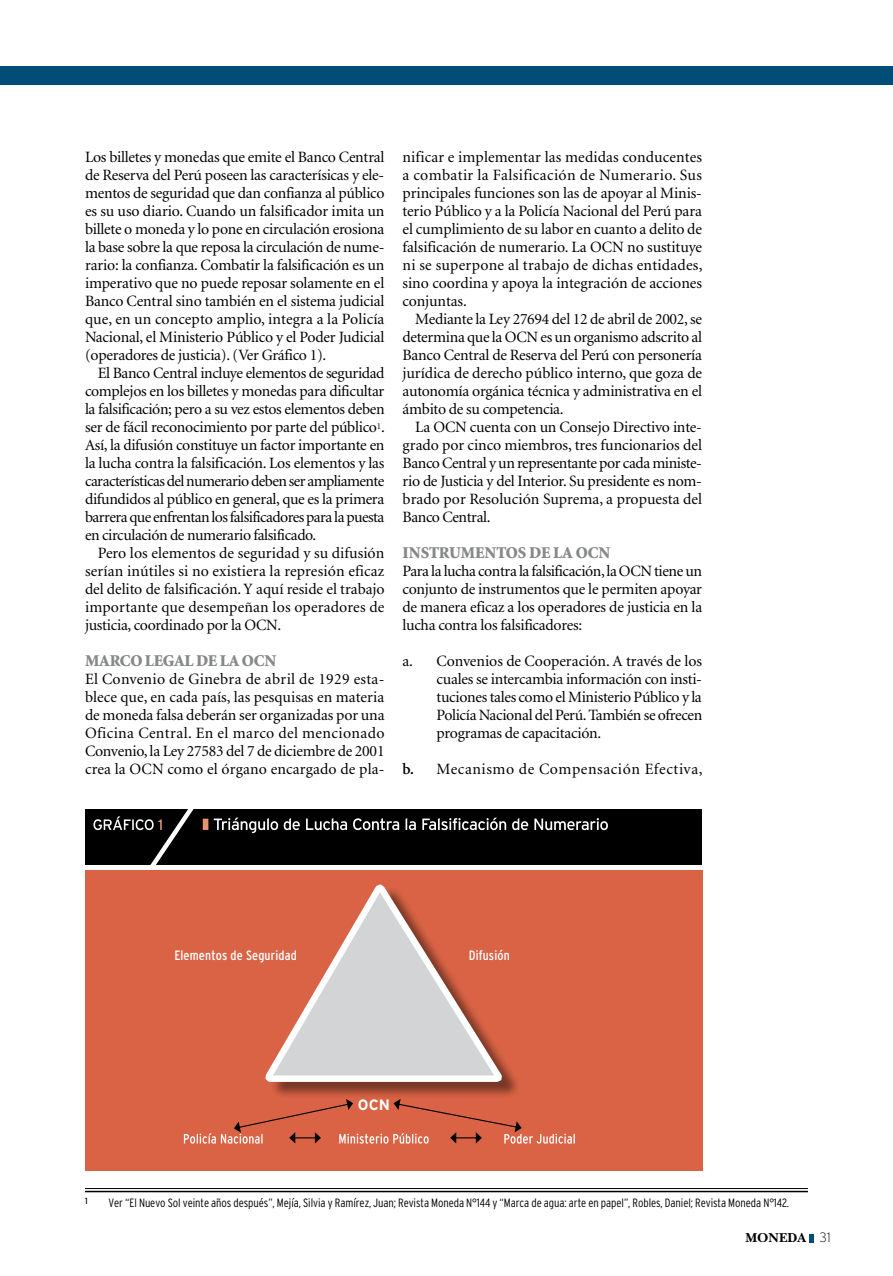
<style>
.page{position:relative;width:893px;height:1276px;background:#fff}
.page>*{position:absolute;margin:0;border:0;box-sizing:border-box;transform-origin:0 0}
.t1{font:900 16.5px "Minion";letter-spacing:-.005em;color:#87888a}
.t2{font:15.75px/18px "Minion";letter-spacing:-.015em;color:#000;text-align:justify}
.t3{font:15.75px "Minion";letter-spacing:.035em;color:#000}
.t4{font:700 15px "Interstate";color:#fff}
.t5{font:condensed 13.5px "Interstate";letter-spacing:.01em;color:#fff}
.t6{font:13.5px "New Baskerville Bold SC";color:#000}
.t7{font:300 condensed 12px "Interstate";letter-spacing:-.005em;color:#000}
.t8{font:condensed 9px "Interstate";color:#000}
.s1{font-weight:600}
.s2{font-family:"Interstate";font-weight:200}
</style>
<div class="page">
<svg style="left:809px;top:1234px;width:4px;height:8px"></svg>
<div style="left:0;top:67px;width:893px;height:18px;background:#004e75"></div>
<div style="left:85px;top:809px;width:617px;height:56px;background:#000"></div>
<svg style="left:214px;top:817px;width:394px;height:16px"></svg>
<svg style="left:93px;top:809px;width:115px;height:56px"></svg>
<div style="left:85px;top:870px;width:617px;height:300px;background:#da6345"></div>
<div style="left:270px;top:886px;width:251px;height:212px;background:#000;opacity:.45"></div>
<svg style="left:265px;top:884px;width:238px;height:214px"></svg>
<svg style="left:184px;top:1099px;width:391px;height:44px"></svg>
<hr style="left:85px;top:1190px;width:723px;height:2px;background:#000">
<hr style="left:85px;top:1188px;width:723px;height:1px;background:#000">
<p class="t2" style="left:85px;top:149px;width:301px">Los billetes y monedas que emite el Banco Central de Reserva del Perú poseen las caracterísicas y ele&shy;mentos de seguridad que dan confianza al público es su uso diario. Cuando un falsificador imita un billete o moneda y lo pone en circulación erosiona la base sobre la que reposa la circulación de nume&shy;rario: la confianza. Combatir la falsificación es un imperativo que no puede reposar solamente en el Banco Central sino también en el sistema judicial que, en un concepto amplio, integra a la Policía Nacional, el Ministerio Público y el Poder Judicial (operadores de justicia). (Ver Gráfico 1).</p>
<p class="t2" style="left:85px;top:365px;width:302px;text-indent:13px">El Banco Central incluye elementos de seguridad complejos en los billetes y monedas para dificultar la falsificación; pero a su vez estos elementos deben ser de fácil reconocimiento por parte del público<sup>1</sup>.<br>Así, la difusión constituye un factor importante en la lucha contra la falsificación. Los elementos y las características del numerario deben ser ampliamente difundidos al público en general, que es la primera barrera que enfrentan los falsificadores para la puesta en circulación de numerario falsificado.</p>
<p class="t2" style="left:85px;top:545px;width:301px;text-indent:13px">Pero los elementos de seguridad y su difusión serían inútiles si no existiera la represión eficaz del delito de falsificación. Y aquí reside el trabajo importante que desempeñan los operadores de justicia, coordinado por la OCN.</p>
<p class="t1" style="left:85px;top:652px;width:13px">MARCO</p>
<p class="t1" style="left:145px;top:652px;width:11px">LEGAL</p>
<p class="t1" style="left:196px;top:652px;width:82px">DE LA OCN</p>
<p class="t2" style="left:85px;top:671px;width:301px">El Convenio de Ginebra de abril de 1929 esta&shy;blece que, en cada país, las pesquisas en materia de moneda falsa deberán ser organizadas por una Oficina Central. En el marco del mencionado Convenio,la Ley 27583 del 7 de diciembre de 2001 crea la OCN como el órgano encargado de pla-</p>
<p class="t2" style="left:403px;top:149px;width:301px">nificar e implementar las medidas conducentes a combatir la Falsificación de Numerario. Sus principales funciones son las de apoyar al Minis&shy;terio Público y a la Policía Nacional del Perú para el cumplimiento de su labor en cuanto a delito de falsificación de numerario. La OCN no sustituye ni se superpone al trabajo de dichas entidades, sino coordina y apoya la integración de acciones conjuntas.</p>
<p class="t2" style="left:403px;top:311px;width:301px;text-indent:13px">Mediante la Ley 27694 del 12 de abril de 2002, se determina que la OCN es un organismo adscrito al Banco Central de Reserva del Perú con personería jurídica de derecho público interno, que goza de autonomía orgánica técnica y administrativa en el ámbito de su competencia.</p>
<p class="t2" style="left:403px;top:419px;width:301px;text-indent:13px">La OCN cuenta con un Consejo Directivo inte&shy;grado por cinco miembros, tres funcionarios del Banco Central y un representante por cada ministe&shy;rio de Justicia y del Interior. Su presidente es nom&shy;brado por Resolución Suprema, a propuesta del Banco Central.</p>
<p class="t1" style="left:403px;top:544px;width:18px">INSTRU</p>
<p class="t1" style="left:461px;top:544px;width:26px">MENTOS</p>
<p class="t1" style="left:529px;top:544px;width:83px">DE LA OCN</p>
<p class="t2" style="left:403px;top:563px;width:301px">Para la lucha contra la falsificación,la OCN tiene un conjunto de instrumentos que le permiten apoyar de manera eficaz a los operadores de justicia en la lucha contra los falsificadores:</p>
<p class="t2" style="left:437px;top:653px;width:267px;text-indent:-34px">a. Convenios de Cooperación. A través de los cuales se intercambia información con insti&shy;tuciones tales como el Ministerio Público y la Policía Nacional del Perú. También se ofrecen programas de capacitación.</p>
<p class="t3" style="left:403px;top:761px;width:301px"><span class="s1">b.</span> Mecanismo de Compensación Efectiva,</p>
<p class="t5" style="left:174px;top:947px;width:124px">Elementos de Seguridad</p>
<p class="t5" style="left:469px;top:948px;width:43px">Difusión</p>
<p class="t4" style="left:358px;top:1096px;width:31px">OCN</p>
<p class="t8" style="left:85px;top:1195px;width:4px">1</p>
<p class="t7" style="left:109px;top:1195px;width:682px">Ver “El Nuevo Sol veinte años después”, Mejía, Silvia y Ramírez, Juan; Revista Moneda N°144 y “Marca de agua: arte en papel”, Robles, Daniel; Revista Moneda N°142.</p>
<p class="t6" style="left:745px;top:1230px;width:87px">MONEDA <span class="s2">31</span></p>
</div>
